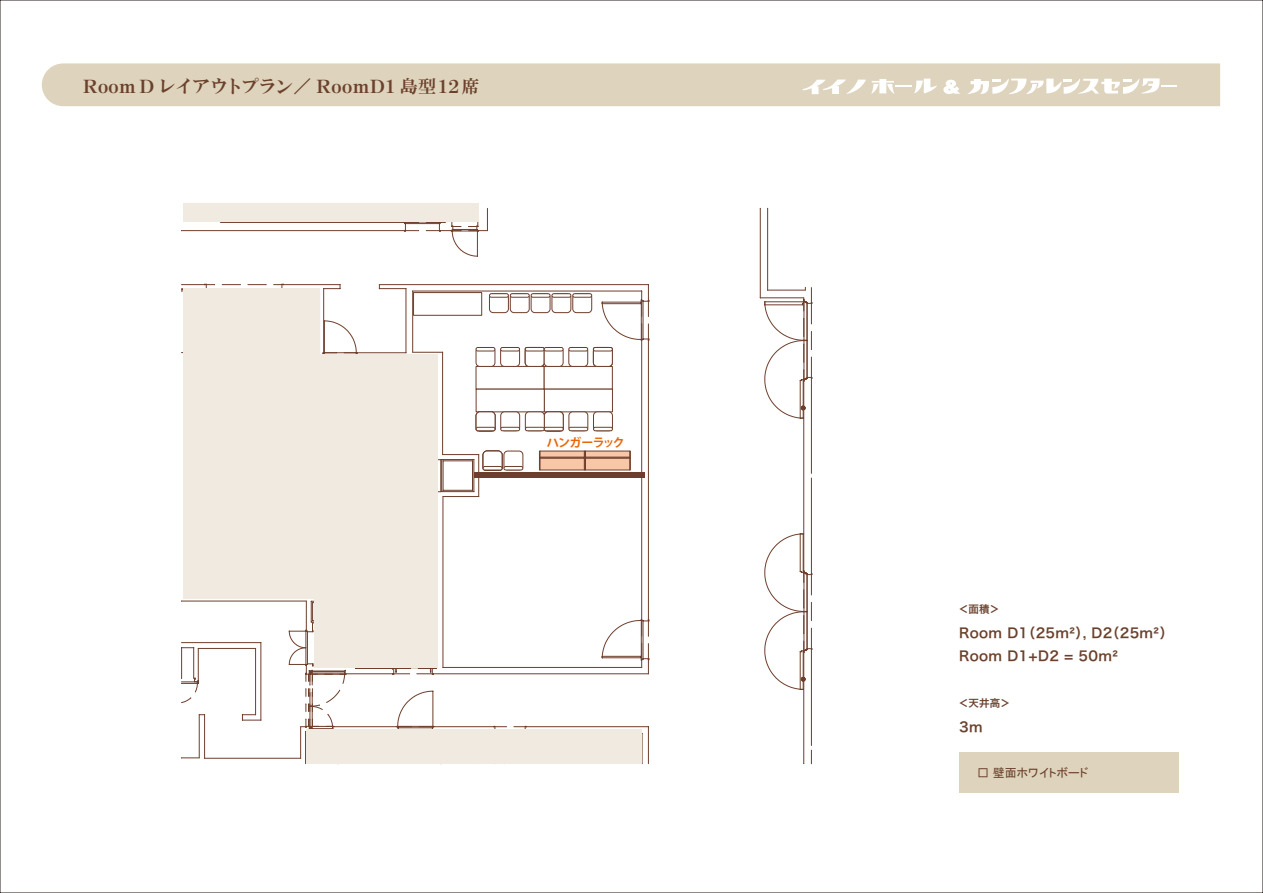
<style>
.page{position:relative;width:1263px;height:893px;background:#fff}
.page>*{position:absolute;margin:0;border:0;box-sizing:border-box;transform-origin:0 0}
.t1{font:18px "Ro H Mincho Std XB";letter-spacing:.025em;color:#6b412c}
.t2{font:13.5px/23.7px "Hira Kaku Pro W6";letter-spacing:.025em;color:#6b412c}
.t3{font:12px "MS P Gothic";color:#6b412c}
.t4{font:700 12px "Koz Go Pro";letter-spacing:-.06em;color:#ea6708}
.t5{font:10.5px "Hira Kaku Pro W6";color:#6b412c}
</style>
<div class="page">
<hr style="left:221px;top:222px;width:183px;height:1px;background:#6e3e2c">
<hr style="left:205px;top:758px;width:96px;height:1px;background:#6e3e2c">
<hr style="left:261px;top:643px;width:1px;height:77px;background:#6e3e2c">
<hr style="left:198px;top:648px;width:58px;height:1px;background:#6e3e2c">
<hr style="left:199px;top:715px;width:1px;height:43px;background:#6e3e2c">
<hr style="left:204px;top:715px;width:1px;height:43px;background:#6e3e2c">
<hr style="left:198px;top:648px;width:1px;height:32px;background:#6e3e2c">
<hr style="left:255px;top:648px;width:1px;height:67px;background:#6e3e2c">
<svg style="left:242px;top:714px;width:20px;height:7px"></svg>
<hr style="left:193px;top:648px;width:1px;height:30px;background:#6e3e2c">
<hr style="left:181px;top:648px;width:1px;height:30px;background:#6e3e2c">
<svg style="left:181px;top:647px;width:17px;height:2px"></svg>
<hr style="left:181px;top:230px;width:223px;height:1px;background:#6e3e2c">
<hr style="left:181px;top:601px;width:125px;height:1px;background:#6e3e2c">
<svg style="left:181px;top:758px;width:24px;height:1px"></svg>
<hr style="left:181px;top:642px;width:80px;height:1px;background:#6e3e2c">
<svg style="left:255px;top:643px;width:7px;height:6px"></svg>
<hr style="left:181px;top:352px;width:138px;height:1px;background:#6e3e2c">
<svg style="left:181px;top:678px;width:18px;height:25px"></svg>
<svg style="left:222px;top:284px;width:45px;height:2px"></svg>
<svg style="left:181px;top:284px;width:34px;height:8px"></svg>
<div style="left:183px;top:203px;width:296px;height:19px;background:#f0eae0"></div>
<svg style="left:274px;top:208px;width:538px;height:557px"></svg>
<div style="left:540px;top:457px;width:45px;height:1px;background:#f8c7a7;border:1px solid #6e3e2c"></div>
<div style="left:573px;top:294px;width:19px;height:19px;background:#fff;border-radius:4px"></div>
<div style="left:572px;top:293px;width:20px;height:20px;border:1px solid #6e3e2c;border-radius:4px"></div>
<hr style="left:573px;top:294px;width:19px;height:3px;background:#fff;border-radius:2px">
<div style="left:572px;top:293px;width:20px;height:4px;border:1px solid #6e3e2c;border-radius:2px"></div>
<div style="left:552px;top:294px;width:19px;height:19px;background:#fff;border-radius:4px"></div>
<div style="left:552px;top:293px;width:19px;height:20px;border:1px solid #6e3e2c;border-radius:4px"></div>
<hr style="left:552px;top:294px;width:19px;height:3px;background:#fff;border-radius:2px">
<div style="left:552px;top:293px;width:19px;height:4px;border:1px solid #6e3e2c;border-radius:2px"></div>
<div style="left:531px;top:294px;width:19px;height:19px;background:#fff;border-radius:4px"></div>
<div style="left:531px;top:293px;width:19px;height:20px;border:1px solid #6e3e2c;border-radius:4px"></div>
<hr style="left:531px;top:294px;width:19px;height:3px;background:#fff;border-radius:2px">
<div style="left:531px;top:293px;width:19px;height:4px;border:1px solid #6e3e2c;border-radius:2px"></div>
<div style="left:510px;top:294px;width:19px;height:19px;background:#fff;border-radius:4px"></div>
<div style="left:510px;top:293px;width:19px;height:20px;border:1px solid #6e3e2c;border-radius:4px"></div>
<hr style="left:510px;top:294px;width:19px;height:3px;background:#fff;border-radius:2px">
<div style="left:510px;top:293px;width:19px;height:4px;border:1px solid #6e3e2c;border-radius:2px"></div>
<div style="left:489px;top:294px;width:19px;height:19px;background:#fff;border-radius:4px"></div>
<div style="left:489px;top:293px;width:20px;height:20px;border:1px solid #6e3e2c;border-radius:4px"></div>
<hr style="left:489px;top:294px;width:19px;height:3px;background:#fff;border-radius:2px">
<div style="left:489px;top:293px;width:20px;height:4px;border:1px solid #6e3e2c;border-radius:2px"></div>
<div style="left:504px;top:451px;width:19px;height:19px;background:#fff;border-radius:4px"></div>
<div style="left:504px;top:451px;width:19px;height:19px;border:1px solid #6e3e2c;border-radius:4px"></div>
<div style="left:504px;top:466px;width:19px;height:4px;border:1px solid #6e3e2c;border-radius:2px"></div>
<div style="left:483px;top:451px;width:19px;height:19px;background:#fff;border-radius:4px"></div>
<div style="left:483px;top:451px;width:19px;height:19px;border:1px solid #6e3e2c;border-radius:4px"></div>
<div style="left:483px;top:466px;width:19px;height:4px;border:1px solid #6e3e2c;border-radius:2px"></div>
<div style="left:184px;top:288px;width:136px;height:310px;background:#f0eae0"></div>
<div style="left:314px;top:355px;width:124px;height:313px;background:#f0eae0"></div>
<div style="left:959px;top:753px;width:220px;height:40px;background:#ded3bc"></div>
<div style="left:42px;top:63px;width:1178px;height:43px;background:#ded3bc"></div>
<svg style="left:802px;top:79px;width:135px;height:15px"></svg>
<svg style="left:943px;top:80px;width:17px;height:14px"></svg>
<svg style="left:967px;top:78px;width:210px;height:16px"></svg>
<h1 class="t1" style="left:83px;top:75px;width:398px">Room D レイアウトプラン／ RoomD1 島型12席</h1>
<p class="t4" style="left:547px;top:435px;width:80px">ハンガーラック</p>
<p class="t5" style="left:958px;top:599px;width:43px">＜面積＞</p>
<p class="t2" style="left:959px;top:620px;width:216px">Room D1（25m²）, D2（25m²）<br>Room D1+D2 = 50m²</p>
<p class="t5" style="left:958px;top:694px;width:53px">＜天井高＞</p>
<p class="t2" style="left:959px;top:715px;width:25px">3ｍ</p>
<p class="t3" style="left:977px;top:767px;width:113px">□ 壁面ホワイトボード</p>
</div>
